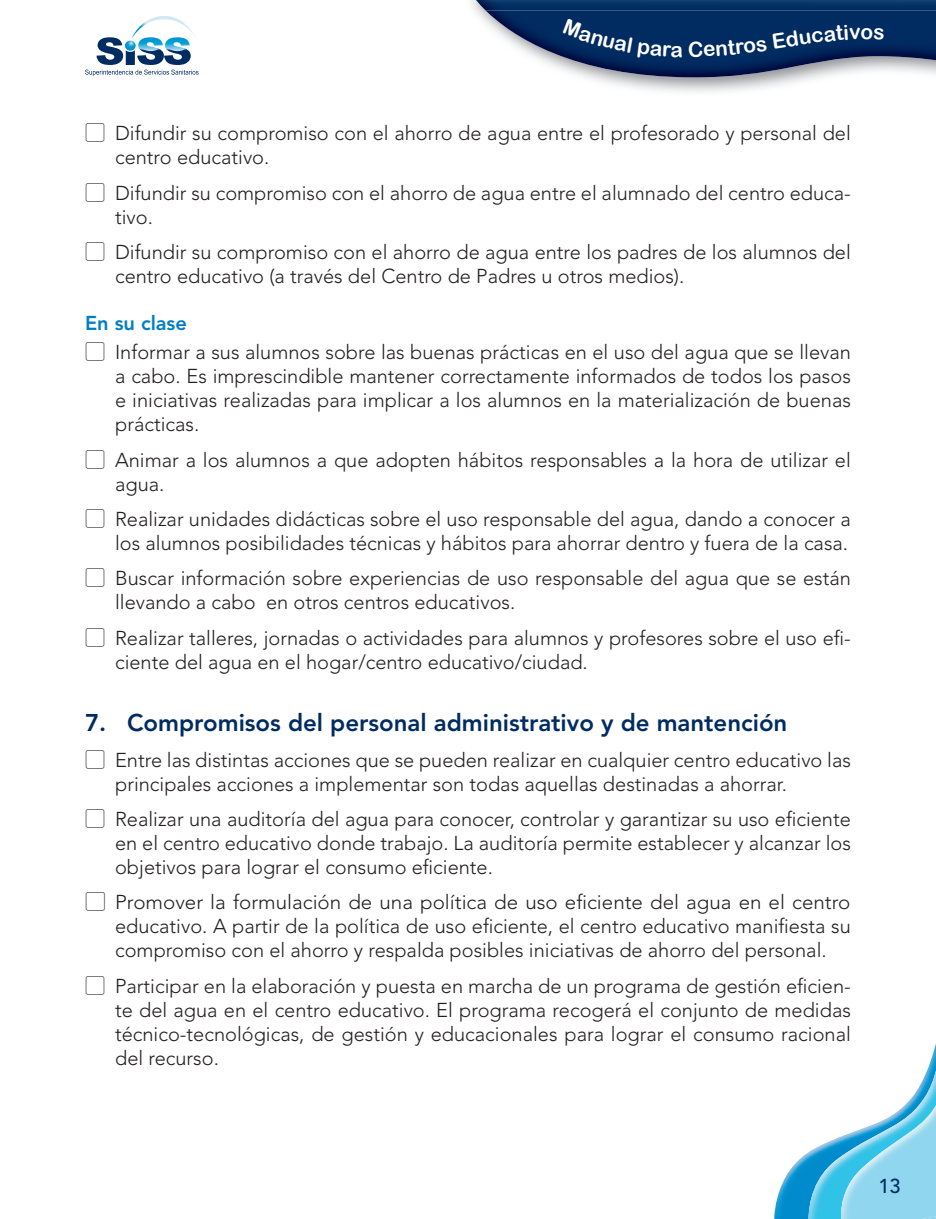
<style>
.page{position:relative;width:936px;height:1219px;background:#fff}
.page>*{position:absolute;margin:0;border:0;box-sizing:border-box;transform-origin:0 0}
.t1{font:800 24px "Avenir LT Std";color:#002c62}
.t2{font:300 20px/24px "Avenir LT Std";color:#231f20}
.t3{font:500 20px "Avenir LT Std";color:#002c62}
.s1{font-family:"Koz Min Pro Regular 90 pv RKSJ H";font-weight:400}
.s2{font-weight:800;color:#007ec5}
</style>
<div class="page">
<img style="left:485px;top:10px;width:450px;height:67px">
<svg style="left:473px;top:0;width:2px;height:10px"></svg>
<img style="left:475px;top:0;width:460px;height:10px">
<img style="left:774px;top:1047px;width:161px;height:172px">
<img style="left:808px;top:1070px;width:127px;height:149px">
<img style="left:840px;top:1104px;width:95px;height:115px">
<svg style="left:85px;top:16px;width:113px;height:60px"></svg>
<div style="left:562px;top:19px;width:120px;height:40px;background:#002c62"></div>
<svg style="left:688px;top:24px;width:195px;height:33px;background:#002a60"></svg>
<p class="t2" style="left:115px;top:123px;width:737px;text-indent:-30px"><span class="s1">▢</span> Difundir su compromiso con el ahorro de agua entre el profesorado y personal del centro educativo.</p>
<p class="t2" style="left:115px;top:182px;width:737px;text-indent:-30px"><span class="s1">▢</span> Difundir su compromiso con el ahorro de agua entre el alumnado del centro educa&shy;tivo.</p>
<p class="t2" style="left:115px;top:241px;width:737px;text-indent:-30px"><span class="s1">▢</span> Difundir su compromiso con el ahorro de agua entre los padres de los alumnos del centro educativo (a través del Centro de Padres u otros medios).</p>
<p class="t2" style="left:85px;top:309px;width:767px;line-height:29.6px"><span class="s2">En su clase<br></span><span class="s1">▢</span> Informar a sus alumnos sobre las buenas prácticas en el uso del agua que se llevan</p>
<p class="t2" style="left:115px;top:366px;width:737px;text-align:justify">a cabo. Es imprescindible mantener correctamente informados de todos los pasos e iniciativas realizadas para implicar a los alumnos en la materialización de buenas prácticas.</p>
<p class="t2" style="left:115px;top:449px;width:737px;text-indent:-30px"><span class="s1">▢</span> Animar a los alumnos a que adopten hábitos responsables a la hora de utilizar el agua.</p>
<p class="t2" style="left:85px;top:508px;width:767px;text-align:right"><span class="s1">▢</span> Realizar unidades didácticas sobre el uso responsable del agua, dando a conocer a los alumnos posibilidades técnicas y hábitos para ahorrar dentro y fuera de la casa.</p>
<p class="t2" style="left:115px;top:568px;width:737px;text-indent:-30px"><span class="s1">▢</span> Buscar información sobre experiencias de uso responsable del agua que se están llevando a cabo en otros centros educativos.</p>
<p class="t2" style="left:115px;top:627px;width:737px;text-indent:-30px"><span class="s1">▢</span> Realizar talleres, jornadas o actividades para alumnos y profesores sobre el uso efi&shy;ciente del agua en el hogar/centro educativo/ciudad.</p>
<p class="t1" style="left:85px;top:713px;width:703px">7. Compromisos del personal administrativo y de mantención</p>
<p class="t2" style="left:115px;top:749px;width:737px;text-indent:-30px"><span class="s1">▢</span> Entre las distintas acciones que se pueden realizar en cualquier centro educativo las principales acciones a implementar son todas aquellas destinadas a ahorrar.</p>
<p class="t2" style="left:115px;top:809px;width:737px;text-align:justify;text-indent:-30px"><span class="s1">▢</span> Realizar una auditoría del agua para conocer, controlar y garantizar su uso eficiente en el centro educativo donde trabajo. La auditoría permite establecer y alcanzar los objetivos para lograr el consumo eficiente.</p>
<p class="t2" style="left:115px;top:892px;width:737px;text-align:justify;text-indent:-30px"><span class="s1">▢</span> Promover la formulación de una política de uso eficiente del agua en el centro educativo. A partir de la política de uso eficiente, el centro educativo manifiesta su compromiso con el ahorro y respalda posibles iniciativas de ahorro del personal.</p>
<p class="t2" style="left:115px;top:975px;width:737px;text-align:justify;text-indent:-30px"><span class="s1">▢</span> Participar en la elaboración y puesta en marcha de un programa de gestión eficien&shy;te del agua en el centro educativo. El programa recogerá el conjunto de medidas técnico-tecnológicas, de gestión y educacionales para lograr el consumo racional del recurso.</p>
<p class="t3" style="left:878px;top:1178px;width:24px">13</p>
</div>
